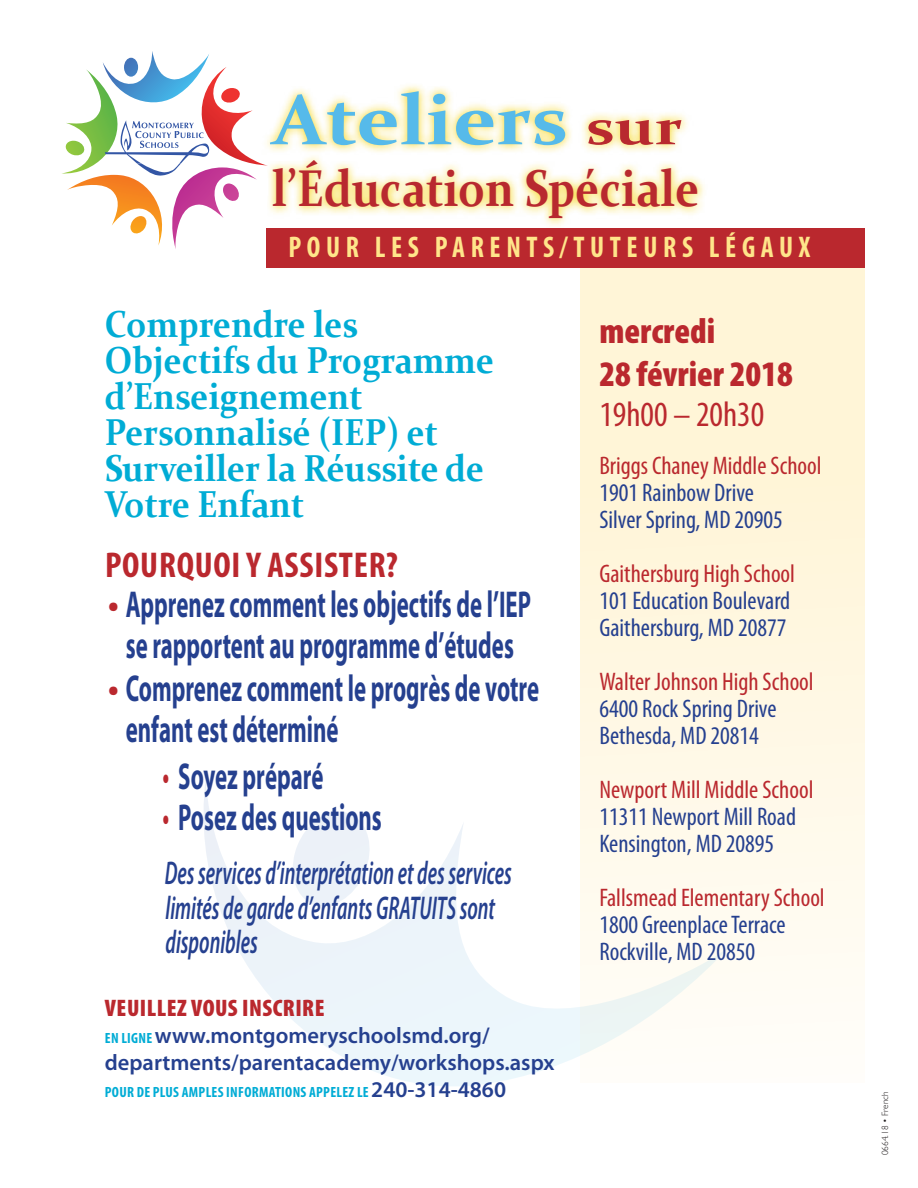
<style>
.page{position:relative;width:918px;height:1188px;background:#fff}
.page>*{position:absolute;margin:0;border:0;box-sizing:border-box;transform-origin:0 0}
.t1{font:700 72px "Constantia";color:#56baea;scale:1.12 1}
.t2{font:700 51.75px "Constantia";color:#b8292f;scale:.87 1}
.t3{font:700 37.5px/40.5px "Myriad";color:#25408f;text-align:center;scale:.61 1}
.BlueSpread{font:700 37.5px/36px "Constantia";color:#00acd5;scale:.9 1}
.t4{font:900 condensed 36px/43.2px "Myriad Pro";color:#ba282e}
.BlueSpread-2{font:700 condensed 36px "Myriad Pro";letter-spacing:.02em;color:#ba282e}
.t5{font:condensed 35.55px "Myriad Pro";color:#ba282e}
.t6{font:italic 600 semi-condensed 33px/34.5px "Myriad Pro";color:#25408f;scale:.64 1}
.t7{font:700 condensed 30px "Myriad Pro";letter-spacing:.2em;color:#ffe58a;scale:.94 1}
.School_Address{font:condensed 25.5px "Myriad Pro";color:#25408f}
.School_Name{font:condensed 25.5px "Myriad Pro";color:#ba282e}
.BlueSpread-3{font:900 condensed 24px "Myriad Pro";letter-spacing:.02em;color:#ba282e}
.t8{font:600 22.5px/27px "Myriad Pro";color:#25408f}
.t9{font:700 condensed 14.85px "Myriad Pro";letter-spacing:.02em;color:#00acd5}
.Berling_16{font:300 9.3px "Gill Sans Std";color:#231f20}
.s1{font-size:51.75px;color:#b8292f}
.s2{font-family:"Myriad Pro";font-weight:900;font-stretch:condensed;color:#ba282e}
.s3{font-weight:700;font-stretch:condensed;font-size:14.85px;color:#00acd5}
.s4{font-weight:600;font-stretch:normal;font-size:22.5px;color:#25408f}
</style>
<div class="page">
<div style="left:580px;top:268px;width:285px;height:815px;background:linear-gradient(to bottom,#fff3d0,#fffdf8)"></div>
<svg style="left:204px;top:780px;width:528px;height:306px"></svg>
<svg style="left:289px;top:812px;width:86px;height:100px"></svg>
<div style="left:267px;top:228px;width:598px;height:40px;background:#ba282e"></div>
<svg style="left:62px;top:51px;width:205px;height:198px"></svg>
<svg style="left:261px;top:82px;width:444px;height:146px"></svg>
<p class="t1" style="left:272px;top:70px;width:368px">Ateliers <span class="s1">sur</span></p>
<p class="t2" style="left:272px;top:153px;width:493px">l’Éducation Spéciale</p>
<p class="t7" style="left:288px;top:228px;width:557px">POUR LES PARENTS/TUTEURS LÉGAUX</p>
<p class="BlueSpread" style="left:105px;top:304px;width:434px">Comprendre les<br>Objectifs du Programme d’Enseignement<br>Personnalisé (IEP) et<br>Surveiller la Réussite de<br>Votre Enfant</p>
<p class="BlueSpread-2" style="left:105px;top:542px;width:294px">POURQUOI Y ASSISTER?</p>
<p class="t3" style="left:108px;top:586px;width:695px"><span class="s2">•</span> Apprenez comment les objectifs de l’IEP se rapportent au programme d’études</p>
<p class="t3" style="left:126px;top:670px;width:679px;text-align:left;text-indent:-18px"><span class="s2">•</span> Comprenez comment le progrès de votre enfant est déterminé</p>
<p class="t3" style="left:163px;top:758px;width:266px"><span class="s2">•</span> Soyez préparé</p>
<p class="t3" style="left:163px;top:798px;width:361px"><span class="s2">•</span> Posez des questions</p>
<p class="t6" style="left:165px;top:857px;width:544px">Des services d’interprétation et des services limités de garde d’enfants GRATUITS sont disponibles</p>
<p class="BlueSpread-3" style="left:105px;top:993px;width:221px">VEUILLEZ VOUS INSCRIRE</p>
<p class="t8" style="left:105px;top:1021px;width:451px"><span class="s3">EN LIGNE</span> www.montgomeryschoolsmd.org/ departments/parentacademy/workshops.aspx</p>
<p class="t9" style="left:105px;top:1083px;width:403px">POUR DE PLUS AMPLES INFORMATIONS APPELEZ LE <span class="s4">240-314-4860</span></p>
<p class="t4" style="left:599px;top:308px;width:195px">mercredi<br>28 février 2018</p>
<p class="t5" style="left:599px;top:393px;width:166px">19h00 – 20h30</p>
<p class="School_Name" style="left:599px;top:450px;width:224px">Briggs Chaney Middle School</p>
<p class="School_Address" style="left:599px;top:477px;width:156px">1901 Rainbow Drive</p>
<p class="School_Address" style="left:599px;top:504px;width:185px">Silver Spring, MD 20905</p>
<p class="School_Name" style="left:599px;top:558px;width:197px">Gaithersburg High School</p>
<p class="School_Address" style="left:599px;top:585px;width:192px">101 Education Boulevard</p>
<p class="School_Address" style="left:599px;top:612px;width:189px">Gaithersburg, MD 20877</p>
<p class="School_Name" style="left:599px;top:666px;width:216px">Walter Johnson High School</p>
<p class="School_Address" style="left:599px;top:693px;width:179px">6400 Rock Spring Drive</p>
<p class="School_Address" style="left:599px;top:720px;width:161px">Bethesda, MD 20814</p>
<p class="School_Name" style="left:599px;top:774px;width:216px">Newport Mill Middle School</p>
<p class="School_Address" style="left:599px;top:801px;width:198px">11311 Newport Mill Road</p>
<p class="School_Address" style="left:599px;top:828px;width:176px">Kensington, MD 20895</p>
<p class="School_Name" style="left:599px;top:882px;width:227px">Fallsmead Elementary School</p>
<p class="School_Address" style="left:599px;top:909px;width:188px">1800 Greenplace Terrace</p>
<p class="School_Address" style="left:599px;top:936px;width:157px">Rockville, MD 20850</p>
<p class="Berling_16" style="left:880px;top:1155px;width:65px;rotate:-90deg">0664.18 • French</p>
</div>
